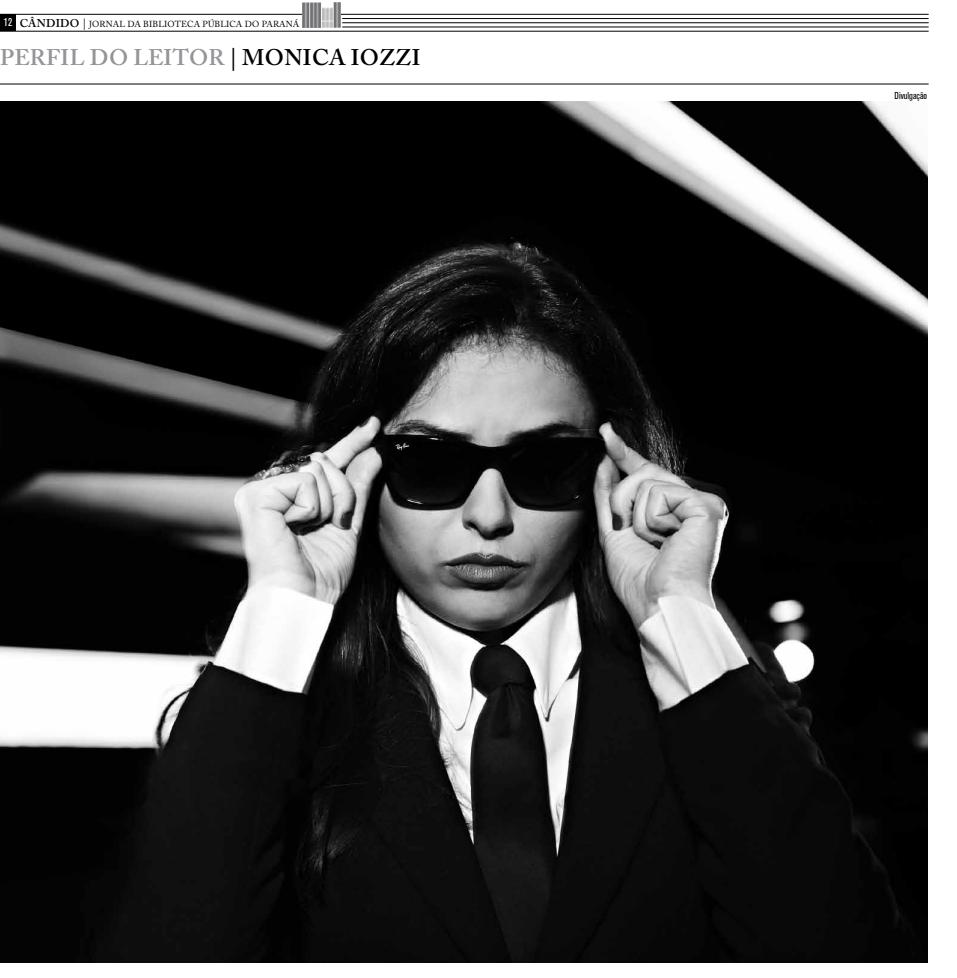
<style>
.page{position:relative;width:957px;height:978px;background:#fff}
.page>*{position:absolute;margin:0;border:0;box-sizing:border-box;transform-origin:0 0}
.t1{font:600 22.5px "Adobe Caslon Pro";letter-spacing:.015em;color:#939598}
.t2{font:600 22.5px "Adobe Caslon Pro";color:#000}
.t3{font:condensed 10px "Akzidenz Grotesk BQ";color:#000}
.t4{font:8.75px "Adobe Caslon Pro";letter-spacing:.015em;color:#000}
.s1{font-family:"Akzidenz Grotesk BQ";font-stretch:condensed;font-size:11.25px;color:#fff}
.s2{font-weight:600;font-size:11.25px}
.s3{font-size:11.25px}
.s4{color:#000}
</style>
<div class="page">
<hr style="left:0;top:14px;width:928px;height:1px;background:#000">
<hr style="left:342px;top:18px;width:586px;height:1px;background:#000">
<hr style="left:342px;top:23px;width:586px;height:1px;background:#000">
<hr style="left:342px;top:27px;width:586px;height:1px;background:#000">
<hr style="left:0;top:31px;width:928px;height:1px;background:#000">
<div style="left:0;top:14px;width:15px;height:17px;background:#000"></div>
<hr style="left:0;top:84px;width:928px;height:1px;background:#000">
<img style="left:303px;top:2px;width:38px;height:25px">
<img style="left:0;top:102px;width:927px;height:861px">
<p class="t4" style="left:4px;top:18px;width:297px"><span class="s1">12</span> <span class="s2">CÂNDIDO</span> <span class="s3">|</span> JORNAL DA BIBLIOTECA PÚBLICA DO PARANÁ</p>
<h1 class="t1" style="left:0;top:44px;width:282px">PERFIL DO LEITOR <span class="s4">| MONICA</span></h1>
<h1 class="t2" style="left:351px;top:44px;width:70px">IO ZZI</h1>
<p class="t3" style="left:894px;top:90px;width:34px">Divulgação</p>
</div>
